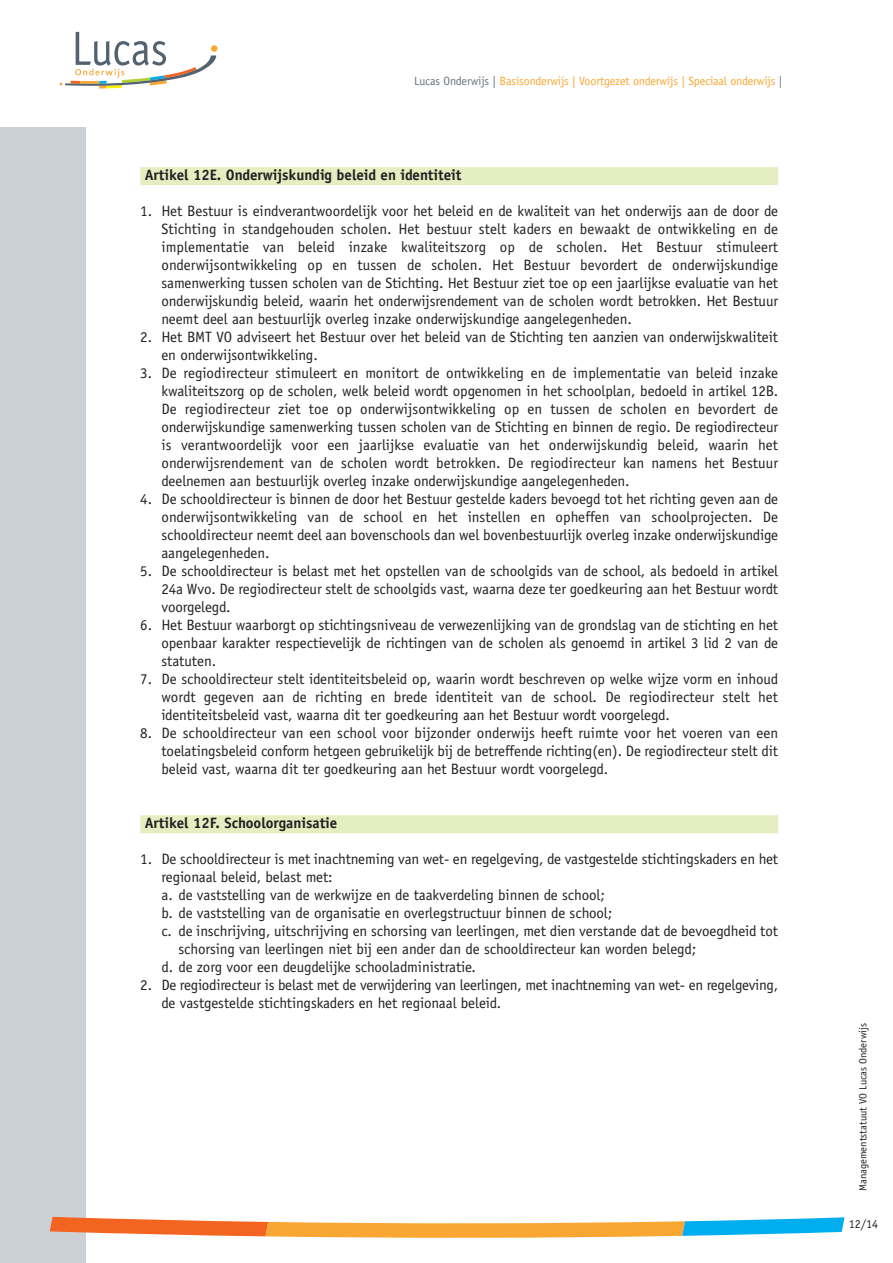
<style>
.page{position:relative;width:893px;height:1263px;background:#fff}
.page>*{position:absolute;margin:0;border:0;box-sizing:border-box;transform-origin:0 0}
.t1{font:15px/18px "Officina Sans LT";letter-spacing:-.005em;color:#231f20;text-align:justify}
.t2{font:700 15px "Officina Sans LT";color:#231f20}
.t3{font:12px "Officina Sans LT";letter-spacing:-.01em;color:#faa633}
.t4{font:12px "Officina Sans LT";color:#231f20}
.t5{font:10.5px "Officina Sans LT";color:#231f20}
.s1{color:#6a747b}
</style>
<div class="page">
<div style="left:0;top:128px;width:85px;height:1135px;background:#ccd1d5"></div>
<div style="left:211px;top:45px;width:6px;height:7px;background:#faa633;border-radius:50%"></div>
<svg style="left:60px;top:32px;width:156px;height:57px"></svg>
<svg style="left:50px;top:1217px;width:794px;height:21px"></svg>
<div style="left:140px;top:167px;width:638px;height:18px;background:#e5eec1"></div>
<div style="left:140px;top:815px;width:638px;height:18px;background:#e5eec1"></div>
<p class="t3" style="left:414px;top:77px;width:370px"><span class="s1">Lucas Onderwijs |</span> Basisonderwijs | Voortgezet onderwijs | Speciaal onderwijs <span class="s1">|</span></p>
<p class="t2" style="left:145px;top:169px;width:318px">Artikel 12E. Onderwijskundig beleid en identiteit</p>
<p class="t1" style="left:161px;top:203px;width:618px;text-indent:-21px">1. Het Bestuur is eindverantwoordelijk voor het beleid en de kwaliteit van het onderwijs aan de door de Stichting in standgehouden scholen. Het bestuur stelt kaders en bewaakt de ontwikkeling en de implementatie van beleid inzake kwaliteitszorg op de scholen. Het Bestuur stimuleert onderwijsontwikkeling op en tussen de scholen. Het Bestuur bevordert de onderwijskundige samenwerking tussen scholen van de Stichting. Het Bestuur ziet toe op een jaarlijkse evaluatie van het onderwijskundig beleid, waarin het onderwijsrendement van de scholen wordt betrokken. Het Bestuur neemt deel aan bestuurlijk overleg inzake onderwijskundige aangelegenheden.</p>
<p class="t1" style="left:161px;top:329px;width:618px;text-indent:-21px">2. Het BMT VO adviseert het Bestuur over het beleid van de Stichting ten aanzien van onderwijskwaliteit en onderwijsontwikkeling.</p>
<p class="t1" style="left:161px;top:365px;width:618px;text-indent:-21px">3. De regiodirecteur stimuleert en monitort de ontwikkeling en de implementatie van beleid inzake kwaliteitszorg op de scholen, welk beleid wordt opgenomen in het schoolplan, bedoeld in artikel 12B.<br>De regiodirecteur ziet toe op onderwijsontwikkeling op en tussen de scholen en bevordert de onderwijskundige samenwerking tussen scholen van de Stichting en binnen de regio. De regiodirecteur is verantwoordelijk voor een jaarlijkse evaluatie van het onderwijskundig beleid, waarin het onderwijsrendement van de scholen wordt betrokken. De regiodirecteur kan namens het Bestuur deelnemen aan bestuurlijk overleg inzake onderwijskundige aangelegenheden.</p>
<p class="t1" style="left:161px;top:491px;width:618px;text-indent:-21px">4. De schooldirecteur is binnen de door het Bestuur gestelde kaders bevoegd tot het richting geven aan de onderwijsontwikkeling van de school en het instellen en opheffen van schoolprojecten. De schooldirecteur neemt deel aan bovenschools dan wel bovenbestuurlijk overleg inzake onderwijskundige aangelegenheden.</p>
<p class="t1" style="left:161px;top:563px;width:618px;text-indent:-21px">5. De schooldirecteur is belast met het opstellen van de schoolgids van de school, als bedoeld in artikel 24a Wvo. De regiodirecteur stelt de schoolgids vast, waarna deze ter goedkeuring aan het Bestuur wordt voorgelegd.</p>
<p class="t1" style="left:161px;top:617px;width:618px;text-indent:-21px">6. Het Bestuur waarborgt op stichtingsniveau de verwezenlijking van de grondslag van de stichting en het openbaar karakter respectievelijk de richtingen van de scholen als genoemd in artikel 3 lid 2 van de statuten.</p>
<p class="t1" style="left:161px;top:671px;width:618px;text-indent:-21px">7. De schooldirecteur stelt identiteitsbeleid op, waarin wordt beschreven op welke wijze vorm en inhoud wordt gegeven aan de richting en brede identiteit van de school. De regiodirecteur stelt het identiteitsbeleid vast, waarna dit ter goedkeuring aan het Bestuur wordt voorgelegd.</p>
<p class="t1" style="left:161px;top:725px;width:618px;text-indent:-21px">8. De schooldirecteur van een school voor bijzonder onderwijs heeft ruimte voor het voeren van een toelatingsbeleid conform hetgeen gebruikelijk bij de betreffende richting(en). De regiodirecteur stelt dit beleid vast, waarna dit ter goedkeuring aan het Bestuur wordt voorgelegd.</p>
<p class="t2" style="left:145px;top:817px;width:194px">Artikel 12F. Schoolorganisatie</p>
<p class="t1" style="left:161px;top:851px;width:618px;text-indent:-21px">1. De schooldirecteur is met inachtneming van wet- en regelgeving, de vastgestelde stichtingskaders en het regionaal beleid, belast met:</p>
<p class="t1" style="left:162px;top:887px;width:445px">a. de vaststelling van de werkwijze en de taakverdeling binnen de school;</p>
<p class="t1" style="left:162px;top:905px;width:452px">b. de vaststelling van de organisatie en overlegstructuur binnen de school;</p>
<p class="t1" style="left:179px;top:923px;width:601px;text-indent:-17px">c. de inschrijving, uitschrijving en schorsing van leerlingen, met dien verstande dat de bevoegdheid tot schorsing van leerlingen niet bij een ander dan de schooldirecteur kan worden belegd;</p>
<p class="t1" style="left:162px;top:959px;width:316px">d. de zorg voor een deugdelijke schooladministratie.</p>
<p class="t1" style="left:161px;top:977px;width:618px;text-indent:-21px">2. De regiodirecteur is belast met de verwijdering van leerlingen, met inachtneming van wet- en regelgeving, de vastgestelde stichtingskaders en het regionaal beleid.</p>
<p class="t5" style="left:859px;top:1191px;width:169px;rotate:-90deg">Managementstatuut VO Lucas Onderwijs</p>
<p class="t4" style="left:849px;top:1219px;width:31px">12/14</p>
</div>
